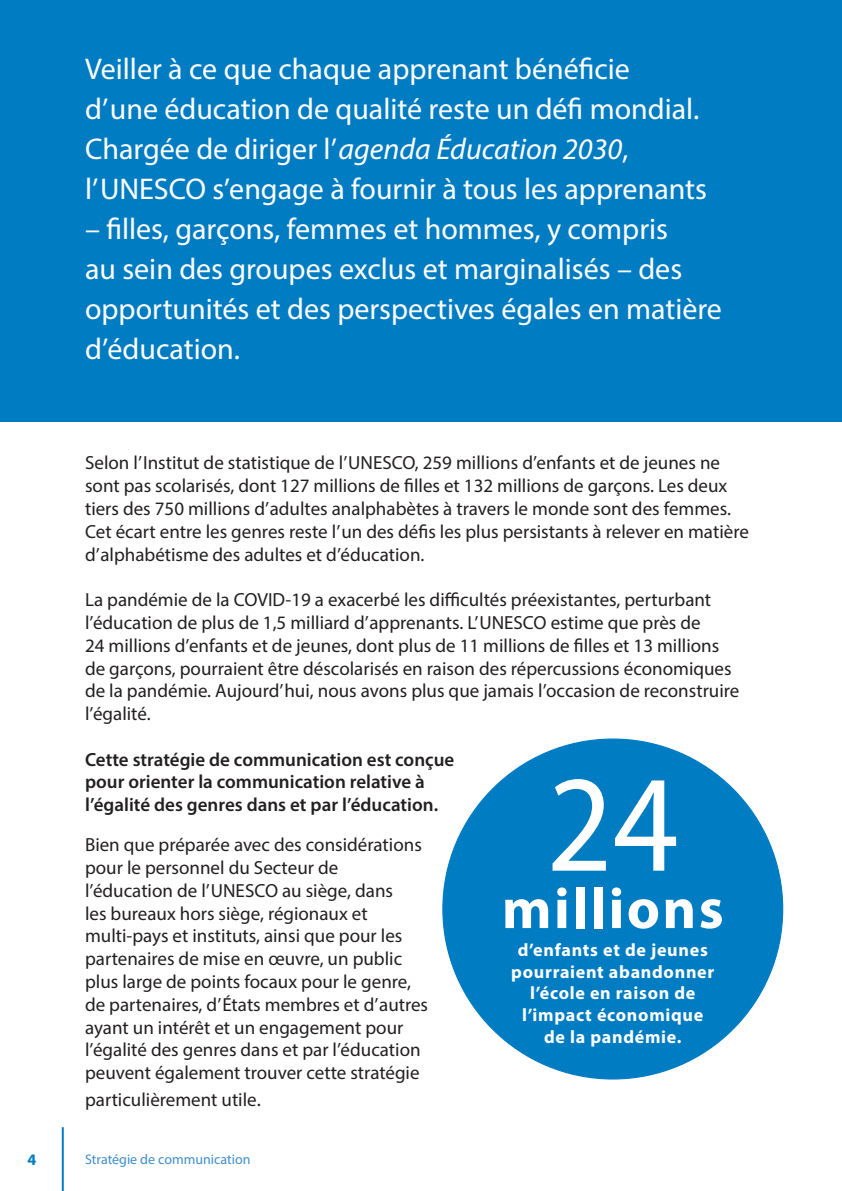
<style>
.page{position:relative;width:842px;height:1191px;background:#fff}
.page>*{position:absolute;margin:0;border:0;box-sizing:border-box;transform-origin:0 0}
.t1{font:semi-condensed 138.8px "Myriad Pro";color:#fff}
.KPI_Text{font:700 57.8px "Myriad Pro";letter-spacing:.04em;color:#fff}
.INTRO_PARA{font:30px/40px "Myriad Pro";color:#fff}
.Cover_Bodytext{font:19px/22.8px "Myriad Pro";color:#231f20}
.INTRO_PARA-2{font:19px/22.8px "Myriad Pro";color:#231f20}
.Cover_Bodytext-2{font:600 19px/22.8px "Myriad Pro";color:#231f20}
.KPI_Text-2{font:700 18px/21.6px "Myriad Pro";letter-spacing:.04em;color:#fff;text-align:center}
.t2{font:700 16px "Myriad Pro";color:#007cc2}
.t3{font:14px "Myriad Pro";color:#3f8dcb}
.s1{font-style:italic}
.s2{font-size:20px}
</style>
<div class="page">
<hr style="left:62px;top:1127px;width:2px;height:64px;background:#007cc2">
<div style="left:0;top:0;width:842px;height:421px;background:#007cc2"></div>
<div style="left:443px;top:739px;width:340px;height:340px;background:#007cc2;border-radius:50%"></div>
<p class="INTRO_PARA" style="left:85px;top:49px;width:624px">Veiller à ce que chaque apprenant bénéficie d’une éducation de qualité reste un défi mondial.<br>Chargée de diriger l’<span class="s1">agenda Éducation 2030</span>, l’UNESCO s’engage à fournir à tous les apprenants</p>
<p class="INTRO_PARA" style="left:85px;top:209px;width:638px">– filles, garçons, femmes et hommes, y compris<br>au sein des groupes exclus et marginalisés – des opportunités et des perspectives égales en matière d’éducation.</p>
<p class="INTRO_PARA-2" style="left:85px;top:451px;width:665px">Selon l’Institut de statistique de l’UNESCO, 259 millions d’enfants et de jeunes ne sont pas scolarisés, dont 127 millions de filles et 132 millions de garçons. Les deux tiers des 750 millions d’adultes analphabètes à travers le monde sont des femmes.<br>Cet écart entre les genres reste l’un des défis les plus persistants à relever en matière d’alphabétisme des adultes et d’éducation.</p>
<p class="Cover_Bodytext" style="left:85px;top:588px;width:656px">La pandémie de la COVID-19 a exacerbé les difficultés préexistantes, perturbant l’éducation de plus de 1,5 milliard d’apprenants. L’UNESCO estime que près de<br>24 millions d’enfants et de jeunes, dont plus de 11 millions de filles et 13 millions de garçons, pourraient être déscolarisés en raison des répercussions économiques de la pandémie. Aujourd’hui, nous avons plus que jamais l’occasion de reconstruire l’égalité.</p>
<p class="Cover_Bodytext-2" style="left:85px;top:747px;width:371px">Cette stratégie de communication est conçue pour orienter la communication relative à l’égalité des genres dans et par l’éducation.</p>
<p class="Cover_Bodytext" style="left:85px;top:833px;width:345px">Bien que préparée avec des considérations pour le personnel du Secteur de l’éducation de l’UNESCO au siège, dans<br>les bureaux hors siège, régionaux et multi-pays et instituts, ainsi que pour les partenaires de mise en œuvre, un public plus large de points focaux pour le genre, de partenaires, d’États membres et d’autres ayant un intérêt et un engagement pour l’égalité des genres dans et par l’éducation peuvent également trouver cette stratégie</p>
<p class="Cover_Bodytext" style="left:85px;top:1087px;width:177px">particulièrement utile<span class="s2">.</span></p>
<p class="t1" style="left:547px;top:749px;width:133px">24</p>
<p class="KPI_Text" style="left:502px;top:871px;width:223px">millions</p>
<p class="KPI_Text-2" style="left:511px;top:938px;width:205px">d’enfants et de jeunes pourraient abandonner l’école en raison de l’impact économique de la pandémie.</p>
<p class="t2" style="left:27px;top:1149px;width:10px">4</p>
<p class="t3" style="left:85px;top:1151px;width:167px">Stratégie de communication</p>
</div>
